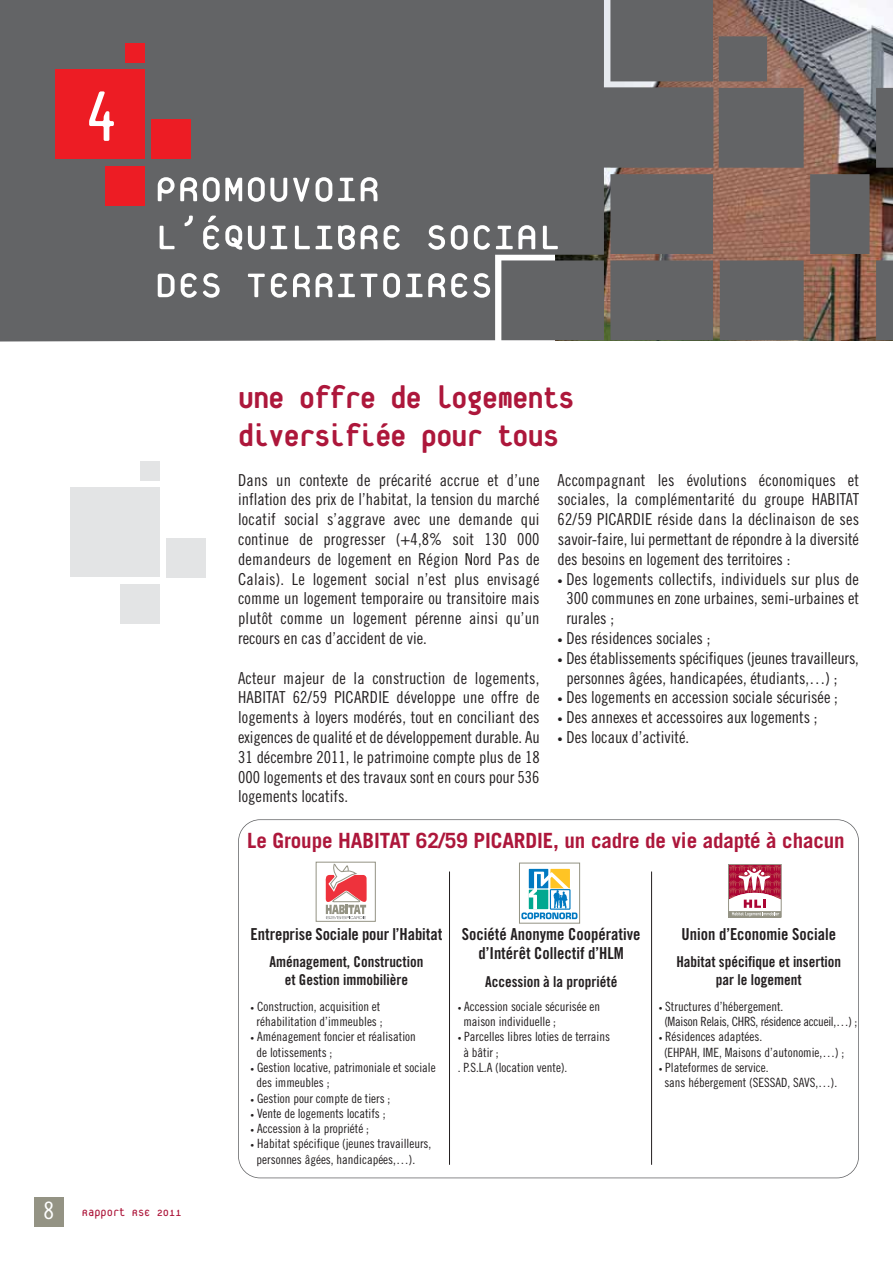
<style>
.page{position:relative;width:893px;height:1263px;background:#fff}
.page>*{position:absolute;margin:0;border:0;box-sizing:border-box;transform-origin:0 0}
.t1{font:75px "Platelet";color:#fff}
.t2{font:51px/48px "Platelet";letter-spacing:-.02em;color:#fff}
.t3{font:800 34.5px/37.5px "Platelet";letter-spacing:-.02em;color:#ad173b}
.t4{font:700 21px "Trade Gothic";letter-spacing:-.005em;color:#ad173b}
.t5{font:16.5px/19.8px "Trade Gothic Cond Eighteen";color:#231f20;text-align:justify}
.t6{font:16.5px/19.8px "Trade Gothic Bold Cond Twenty";color:#231f20;text-align:center}
.t7{font:15px/18px "Trade Gothic Bold Cond Twenty";color:#231f20;text-align:center}
.t8{font:13.5px "Platelet";color:#ad173b}
.t9{font:12.75px/15.3px "Trade Gothic Cond Eighteen";color:#231f20}
.t10{font:12.75px/15.3px "Trade Gothic Cond Eighteen";letter-spacing:-.02em;color:#231f20}
.s1{font-size:10.5px}
.s2{font-size:7.5px}
.s3{font-family:"Trade Gothic Cond Eighteen";font-size:24px;color:#fff}
</style>
<div class="page">
<div style="left:34px;top:1198px;width:30px;height:29px;background:#949384"></div>
<svg style="left:0;top:0;width:892px;height:342px;background:#6a6767"></svg>
<div style="left:55px;top:69px;width:89px;height:90px;background:#ed1c24"></div>
<div style="left:151px;top:119px;width:39px;height:40px;background:#ed1c24"></div>
<div style="left:125px;top:43px;width:19px;height:19px;background:#ed1c24"></div>
<div style="left:105px;top:166px;width:39px;height:39px;background:#ed1c24"></div>
<div style="left:70px;top:487px;width:89px;height:90px;background:#e3e4e5"></div>
<div style="left:166px;top:538px;width:39px;height:39px;background:#e3e4e5"></div>
<div style="left:140px;top:461px;width:19px;height:20px;background:#e3e4e5"></div>
<div style="left:120px;top:585px;width:39px;height:39px;background:#e3e4e5"></div>
<div style="left:238px;top:819px;width:621px;height:359px;border:2px solid #636466;border-radius:22px"></div>
<div style="left:316px;top:862px;width:59px;height:59px;border:1px solid #949384"></div>
<svg style="left:325px;top:863px;width:43px;height:56px"></svg>
<svg style="left:523px;top:868px;width:55px;height:52px"></svg>
<div style="left:519px;top:863px;width:61px;height:60px;border:1px solid #949384"></div>
<svg style="left:529px;top:869px;width:19px;height:19px"></svg>
<div style="left:550px;top:869px;width:20px;height:19px;background:#ffc424"></div>
<svg style="left:521px;top:872px;width:56px;height:47px"></svg>
<svg style="left:730px;top:866px;width:49px;height:49px"></svg>
<div style="left:728px;top:864px;width:53px;height:53px;border:1px solid #949384"></div>
<hr style="left:449px;top:872px;width:1px;height:293px;background:#231f20">
<hr style="left:651px;top:872px;width:1px;height:293px;background:#231f20">
<h1 class="t1" style="left:84px;top:56px;width:36px">4</h1>
<h2 class="t2" style="left:154px;top:160px;width:408px">PROMOUVOIR<br>L’ÉQUILIBRE SOCIAL<br>DES TERRITOIRES</h2>
<h3 class="t3" style="left:238px;top:382px;width:338px">Une offre de logements diversifiée pour tous</h3>
<p class="t5" style="left:238px;top:471px;width:303px">Dans un contexte de précarité accrue et d’une inflation des prix de l’habitat, la tension du marché locatif social s’aggrave avec une demande qui continue de progresser (+4,8% soit 130 000 demandeurs de logement en Région Nord Pas de Calais). Le logement social n’est plus envisagé comme un logement temporaire ou transitoire mais plutôt comme un logement pérenne ainsi qu’un recours en cas d’accident de vie.</p>
<p class="t5" style="left:238px;top:669px;width:303px">Acteur majeur de la construction de logements, HABITAT 62/59 PICARDIE développe une offre de logements à loyers modérés, tout en conciliant des exigences de qualité et de développement durable. Au 31 décembre 2011, le patrimoine compte plus de 18<br>000 logements et des travaux sont en cours pour 536 logements locatifs.</p>
<p class="t5" style="left:557px;top:471px;width:303px">Accompagnant les évolutions économiques et sociales, la complémentarité du groupe HABITAT 62/59 PICARDIE réside dans la déclinaison de ses savoir-faire, lui permettant de répondre à la diversité des besoins en logement des territoires :</p>
<p class="t5" style="left:566px;top:570px;width:294px;text-indent:-9px"><span class="s1">•</span> Des logements collectifs, individuels sur plus de 300 communes en zone urbaines, semi-urbaines et rurales ;</p>
<p class="t5" style="left:557px;top:630px;width:154px"><span class="s1">•</span> Des résidences sociales ;</p>
<p class="t5" style="left:566px;top:649px;width:294px;text-indent:-9px"><span class="s1">•</span> Des établissements spécifiques (jeunes travailleurs, personnes âgées, handicapées, étudiants,…) ;</p>
<p class="t5" style="left:557px;top:689px;width:282px"><span class="s1">•</span> Des logements en accession sociale sécurisée ;</p>
<p class="t5" style="left:557px;top:709px;width:261px"><span class="s1">•</span> Des annexes et accessoires aux logements ;</p>
<p class="t5" style="left:557px;top:729px;width:133px"><span class="s1">•</span> Des locaux d’activité.</p>
<p class="t4" style="left:247px;top:833px;width:599px">Le Groupe HABITAT 62/59 PICARDIE, un cadre de vie adapté à chacun</p>
<p class="t6" style="left:251px;top:925px;width:193px">Entreprise Sociale pour l’Habitat</p>
<p class="t7" style="left:269px;top:954px;width:155px">Aménagement, Construction et Gestion immobilière</p>
<p class="t9" style="left:251px;top:1000px;width:133px;text-align:center"><span class="s2">•</span> Construction, acquisition et réhabilitation d’immeubles ;</p>
<p class="t9" style="left:256px;top:1030px;width:161px;text-indent:-6px"><span class="s2">•</span> Aménagement foncier et réalisation de lotissements ;</p>
<p class="t9" style="left:256px;top:1061px;width:180px;text-indent:-6px"><span class="s2">•</span> Gestion locative, patrimoniale et sociale des immeubles ;</p>
<p class="t9" style="left:251px;top:1091px;width:141px"><span class="s2">•</span> Gestion pour compte de tiers ;</p>
<p class="t9" style="left:251px;top:1107px;width:136px"><span class="s2">•</span> Vente de logements locatifs ;</p>
<p class="t9" style="left:251px;top:1122px;width:120px"><span class="s2">•</span> Accession à la propriété ;</p>
<p class="t9" style="left:256px;top:1137px;width:176px;text-indent:-6px"><span class="s2">•</span> Habitat spécifique (jeunes travailleurs, personnes âgées, handicapées,…).</p>
<p class="t6" style="left:462px;top:925px;width:180px">Société Anonyme Coopérative d’Intérêt Collectif d’HLM</p>
<p class="t7" style="left:485px;top:974px;width:134px">Accession à la propriété</p>
<p class="t9" style="left:463px;top:1000px;width:138px;text-indent:-6px"><span class="s2">•</span> Accession sociale sécurisée en maison individuelle ;</p>
<p class="t9" style="left:457px;top:1030px;width:154px"><span class="s2">•</span> Parcelles libres loties de terrains</p>
<p class="t9" style="left:463px;top:1045px;width:37px">à bâtir ;</p>
<p class="t9" style="left:457px;top:1061px;width:111px">. P.S.L.A (location vente).</p>
<p class="t6" style="left:681px;top:925px;width:156px">Union d’Economie Sociale</p>
<p class="t7" style="left:676px;top:954px;width:166px">Habitat spécifique et insertion par le logement</p>
<p class="t10" style="left:664px;top:1000px;width:194px;text-indent:-6px"><span class="s2">•</span> Structures d’hébergement.<br>(Maison Relais, CHRS, résidence accueil,…) ;</p>
<p class="t9" style="left:664px;top:1030px;width:182px;text-indent:-5px"><span class="s2">•</span> Résidences adaptées.<br>(EHPAH, IME, Maisons d’autonomie,…) ;</p>
<p class="t9" style="left:664px;top:1061px;width:174px;text-indent:-6px"><span class="s2">•</span> Plateformes de service.<br>sans hébergement (SESSAD, SAVS,…).</p>
<p class="t8" style="left:44px;top:1203px;width:140px"><span class="s3">8</span> Rapport RSE 2011</p>
</div>
